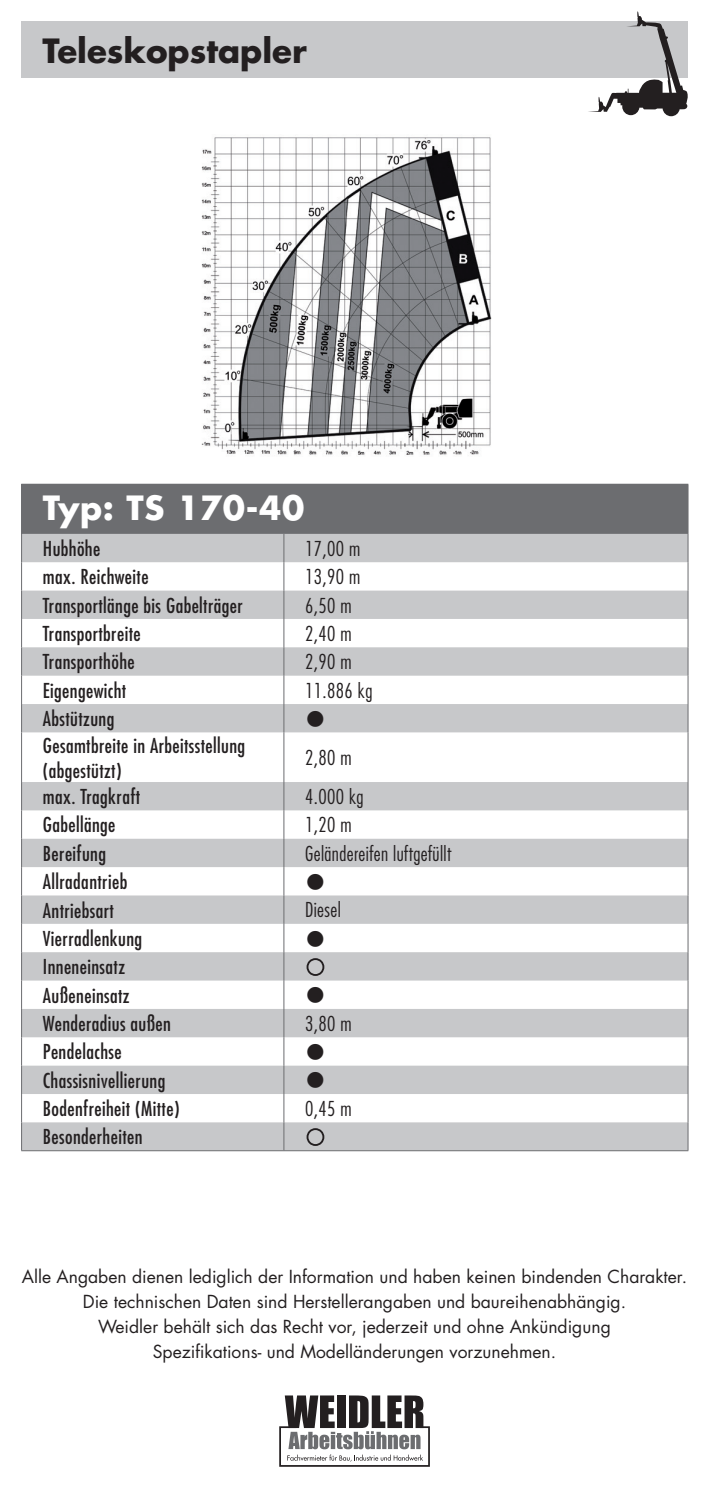
<style>
.page{position:relative;width:709px;height:1489px;background:#fff}
.page>*{position:absolute;margin:0;border:0;box-sizing:border-box;transform-origin:0 0}
.Headline{font:700 32.5px "Futura";color:#231f20}
.Tabellenhead{font:700 32.5px "Futura";letter-spacing:.02em;color:#fff}
.Tabellenfließ{font:27.5px "Wingdings";color:#231f20}
.Tabellensub{font:condensed 20px/25px "Futura";letter-spacing:.02em;color:#231f20}
.Tabellenfließ-2{font:300 condensed 20px "Futura";letter-spacing:.02em;color:#231f20}
.t1{font:17.5px/25px "Futura";color:#231f20;text-align:center}
</style>
<div class="page">
<svg style="left:279px;top:1395px;width:151px;height:71px"></svg>
<div style="left:21px;top:21px;width:666px;height:57px;background:#c7c8ca"></div>
<svg style="left:588px;top:11px;width:99px;height:105px"></svg>
<div style="left:22px;top:484px;width:666px;height:50px;background:#6c6d70"></div>
<svg style="left:22px;top:534px;width:665px;height:616px"></svg>
<hr style="left:687px;top:732px;width:1px;height:50px;background:#6c6d70">
<hr style="left:21px;top:484px;width:1px;height:50px;background:#6c6d70">
<hr style="left:21px;top:1150px;width:263px;height:1px;background:#6c6d70">
<svg style="left:687px;top:534px;width:1px;height:198px"></svg>
<svg style="left:21px;top:534px;width:1px;height:198px"></svg>
<svg style="left:283px;top:534px;width:1px;height:198px"></svg>
<hr style="left:21px;top:732px;width:1px;height:50px;background:#6c6d70">
<hr style="left:283px;top:732px;width:1px;height:50px;background:#6c6d70">
<svg style="left:21px;top:782px;width:1px;height:368px"></svg>
<svg style="left:283px;top:782px;width:1px;height:368px"></svg>
<svg style="left:687px;top:782px;width:1px;height:368px"></svg>
<hr style="left:284px;top:1150px;width:404px;height:1px;background:#6c6d70">
<svg style="left:305px;top:957px;width:20px;height:19px"></svg>
<svg style="left:305px;top:1127px;width:20px;height:19px"></svg>
<img style="left:201px;top:137px;width:291px;height:318px">
<p class="Headline" style="left:43px;top:29px;width:266px">Teleskopstapler</p>
<p class="Tabellenhead" style="left:43px;top:486px;width:263px">Typ: TS 170-40</p>
<p class="Tabellensub" style="left:43px;top:536px;width:59px">Hubhöhe</p>
<p class="Tabellenfließ-2" style="left:305px;top:536px;width:57px">17,00 m</p>
<p class="Tabellensub" style="left:43px;top:564px;width:107px">max. Reichweite</p>
<p class="Tabellenfließ-2" style="left:305px;top:565px;width:57px">13,90 m</p>
<p class="Tabellensub" style="left:43px;top:592px;width:202px">Transportlänge bis Gabelträger</p>
<p class="Tabellenfließ-2" style="left:305px;top:593px;width:48px">6,50 m</p>
<p class="Tabellensub" style="left:43px;top:621px;width:99px">Transportbreite</p>
<p class="Tabellenfließ-2" style="left:305px;top:621px;width:48px">2,40 m</p>
<p class="Tabellensub" style="left:43px;top:649px;width:93px">Transporthöhe</p>
<p class="Tabellenfließ-2" style="left:305px;top:650px;width:48px">2,90 m</p>
<p class="Tabellensub" style="left:43px;top:677px;width:85px">Eigengewicht</p>
<p class="Tabellenfließ-2" style="left:305px;top:678px;width:69px">11.886 kg</p>
<p class="Tabellensub" style="left:43px;top:706px;width:73px">Abstützung</p>
<p class="Tabellenfließ" style="left:305px;top:704px;width:22px">●</p>
<p class="Tabellensub" style="left:43px;top:732px;width:204px">Gesamtbreite in Arbeitsstellung (abgestützt)</p>
<p class="Tabellenfließ-2" style="left:305px;top:745px;width:48px">2,80 m</p>
<p class="Tabellensub" style="left:43px;top:784px;width:99px">max. Tragkraft</p>
<p class="Tabellenfließ-2" style="left:305px;top:784px;width:60px">4.000 kg</p>
<p class="Tabellensub" style="left:43px;top:812px;width:74px">Gabellänge</p>
<p class="Tabellenfließ-2" style="left:305px;top:813px;width:48px">1,20 m</p>
<p class="Tabellensub" style="left:43px;top:840px;width:65px">Bereifung</p>
<p class="Tabellenfließ-2" style="left:305px;top:841px;width:148px">Geländereifen luftgefüllt</p>
<p class="Tabellensub" style="left:43px;top:869px;width:86px">Allradantrieb</p>
<p class="Tabellenfließ" style="left:305px;top:867px;width:22px">●</p>
<p class="Tabellensub" style="left:43px;top:897px;width:73px">Antriebsart</p>
<p class="Tabellenfließ-2" style="left:305px;top:898px;width:37px">Diesel</p>
<p class="Tabellensub" style="left:43px;top:925px;width:101px">Vierradlenkung</p>
<p class="Tabellenfließ" style="left:305px;top:923px;width:22px">●</p>
<p class="Tabellensub" style="left:43px;top:954px;width:84px">Inneneinsatz</p>
<p class="Tabellensub" style="left:43px;top:982px;width:88px">Außeneinsatz</p>
<p class="Tabellenfließ" style="left:305px;top:980px;width:22px">●</p>
<p class="Tabellensub" style="left:43px;top:1010px;width:130px">Wenderadius außen</p>
<p class="Tabellenfließ-2" style="left:305px;top:1011px;width:48px">3,80 m</p>
<p class="Tabellensub" style="left:43px;top:1039px;width:80px">Pendelachse</p>
<p class="Tabellenfließ" style="left:305px;top:1037px;width:22px">●</p>
<p class="Tabellensub" style="left:43px;top:1067px;width:124px">Chassisnivellierung</p>
<p class="Tabellenfließ" style="left:305px;top:1065px;width:22px">●</p>
<p class="Tabellensub" style="left:43px;top:1095px;width:138px">Bodenfreiheit (Mitte)</p>
<p class="Tabellenfließ-2" style="left:305px;top:1096px;width:48px">0,45 m</p>
<p class="Tabellensub" style="left:43px;top:1124px;width:101px">Besonderheiten</p>
<p class="t1" style="left:22px;top:1263px;width:666px">Alle Angaben dienen lediglich der Information und haben keinen bindenden Charakter.<br>Die technischen Daten sind Herstellerangaben und baureihenabhängig.<br>Weidler behält sich das Recht vor, jederzeit und ohne Ankündigung<br>Spezifikations- und Modelländerungen vorzunehmen.</p>
</div>
